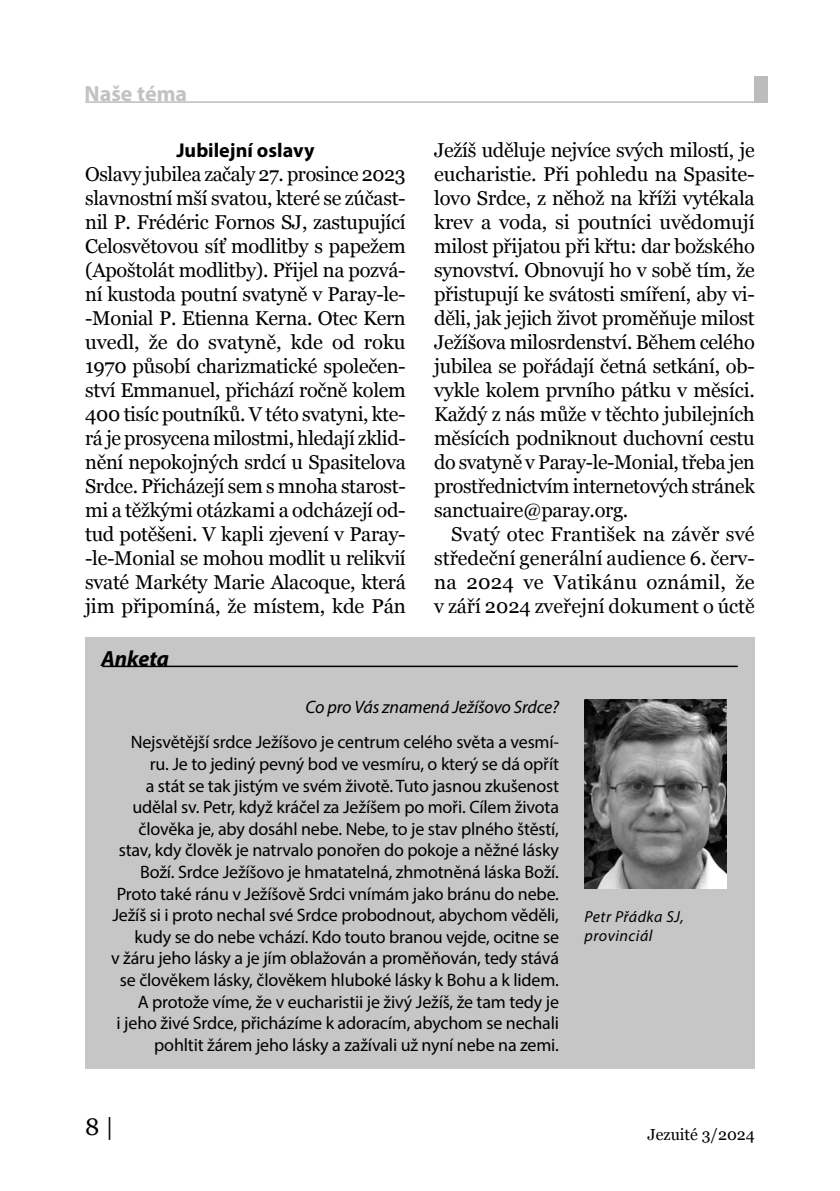
<style>
.page{position:relative;width:840px;height:1191px;background:#fff}
.page>*{position:absolute;margin:0;border:0;box-sizing:border-box;transform-origin:0 0}
.t1{font:24px "Georgia";color:#000}
.t2{font:700 22px "Myriad Pro";color:#c2c2c2}
.t3{font:italic 700 22px "Myriad Pro";color:#000}
.t4{font:20px/24px "Georgia";letter-spacing:-.015em;color:#000;text-align:justify}
.t5{font:700 20px "Myriad Pro";color:#000}
.t6{font:18px/21.6px "Myriad Pro";letter-spacing:-.01em;color:#000;text-align:right}
.t7{font:italic 18px "Myriad Pro";letter-spacing:-.01em;color:#000}
.t8{font:italic 16px/19.2px "Myriad Pro";letter-spacing:.03em;color:#000}
.t9{font:16px "Georgia";color:#000}
</style>
<div class="page">
<hr style="left:85px;top:101px;width:669px;height:2px;background:#bcbcbc">
<div style="left:754px;top:76px;width:13px;height:26px;background:#bcbcbc"></div>
<div style="left:85px;top:637px;width:669px;height:432px;background:#c6c6c6"></div>
<hr style="left:102px;top:665px;width:635px;height:2px;background:#000">
<img style="left:584px;top:699px;width:142px;height:189px">
<p class="t2" style="left:85px;top:80px;width:104px">Naše téma</p>
<p class="t5" style="left:176px;top:137px;width:139px">Jubilejní oslavy</p>
<p class="t4" style="left:85px;top:161px;width:322px;text-align:center">Oslavy jubilea začaly 27. prosince 2023 slavnostní mší svatou, které se zúčast&shy;nil P. Frédéric Fornos SJ, zastupující Celosvětovou síť modlitby s papežem (Apoštolát modlitby). Přijel na pozvá&shy;ní kustoda poutní svatyně v Paray-‑le-Monial P. Etienna Kerna. Otec Kern uvedl, že do svatyně, kde od roku 1970 působí charizmatické společen&shy;ství Emmanuel, přichází ročně kolem 400 tisíc poutníků. V této svatyni, kte&shy;rá je prosycena milostmi, hledají zklid&shy;nění nepokojných srdcí u Spasitelova Srdce. Přicházejí sem s mnoha starost&shy;mi a těžkými otázkami a odcházejí od&shy;tud potěšeni. V kapli zjevení v Paray&shy;le-‑Monial se mohou modlit u relikvií svaté Markéty Marie Alacoque, která jim připomíná, že místem, kde Pán</p>
<p class="t3" style="left:101px;top:644px;width:70px">Anketa</p>
<p class="t4" style="left:434px;top:137px;width:322px">Ježíš uděluje nejvíce svých milostí, je eucharistie. Při pohledu na Spasite&shy;lovo Srdce, z něhož na kříži vytékala krev a voda, si poutníci uvědomují milost přijatou při křtu: dar božského synovství. Obnovují ho v sobě tím, že přistupují ke svátosti smíření, aby vi&shy;děli, jak jejich život proměňuje milost Ježíšova milosrdenství. Během celého jubilea se pořádají četná setkání, ob&shy;vykle kolem prvního pátku v měsíci.<br>Každý z nás může v těchto jubilejních měsících podniknout duchovní cestu do svatyně v Paray-‑le-‑Monial, třeba jen prostřednictvím internetových stránek sanctuaire@paray.org.</p>
<p class="t4" style="left:434px;top:521px;width:322px;text-indent:17px">Svatý otec František na závěr své středeční generální audience 6. červ&shy;na 2024 ve Vatikánu oznámil, že v září 2024 zveřejní dokument o úctě</p>
<p class="t7" style="left:305px;top:696px;width:255px">Co pro Vás znamená Ježíšovo Srdce?</p>
<p class="t6" style="left:111px;top:731px;width:449px">Nejsvětější srdce Ježíšovo je centrum celého světa a vesmí‑ ru. Je to jediný pevný bod ve vesmíru, o který se dá opřít<br>a stát se tak jistým ve svém životě. Tuto jasnou zkušenost udělal sv. Petr, když kráčel za Ježíšem po moři. Cílem života člověka je, aby dosáhl nebe. Nebe, to je stav plného štěstí, stav, kdy člověk je natrvalo ponořen do pokoje a něžné lásky Boží. Srdce Ježíšovo je hmatatelná, zhmotněná láska Boží.<br>Proto také ránu v Ježíšově Srdci vnímám jako bránu do nebe.<br>Ježíš si i proto nechal své Srdce probodnout, abychom věděli, kudy se do nebe vchází. Kdo touto branou vejde, ocitne se<br>v žáru jeho lásky a je jím oblažován a proměňován, tedy stává se člověkem lásky, člověkem hluboké lásky k Bohu a k lidem.<br>A protože víme, že v eucharistii je živý Ježíš, že tam tedy je<br>i jeho živé Srdce, přicházíme k adoracím, abychom se nechali pohltit žárem jeho lásky a zažívali už nyní nebe na zemi.</p>
<p class="t8" style="left:584px;top:906px;width:101px">Petr Přádka SJ, provinciál</p>
<p class="t1" style="left:85px;top:1109px;width:31px">8 |</p>
<p class="t9" style="left:647px;top:1123px;width:109px">Jezuité 3/2024</p>
</div>
